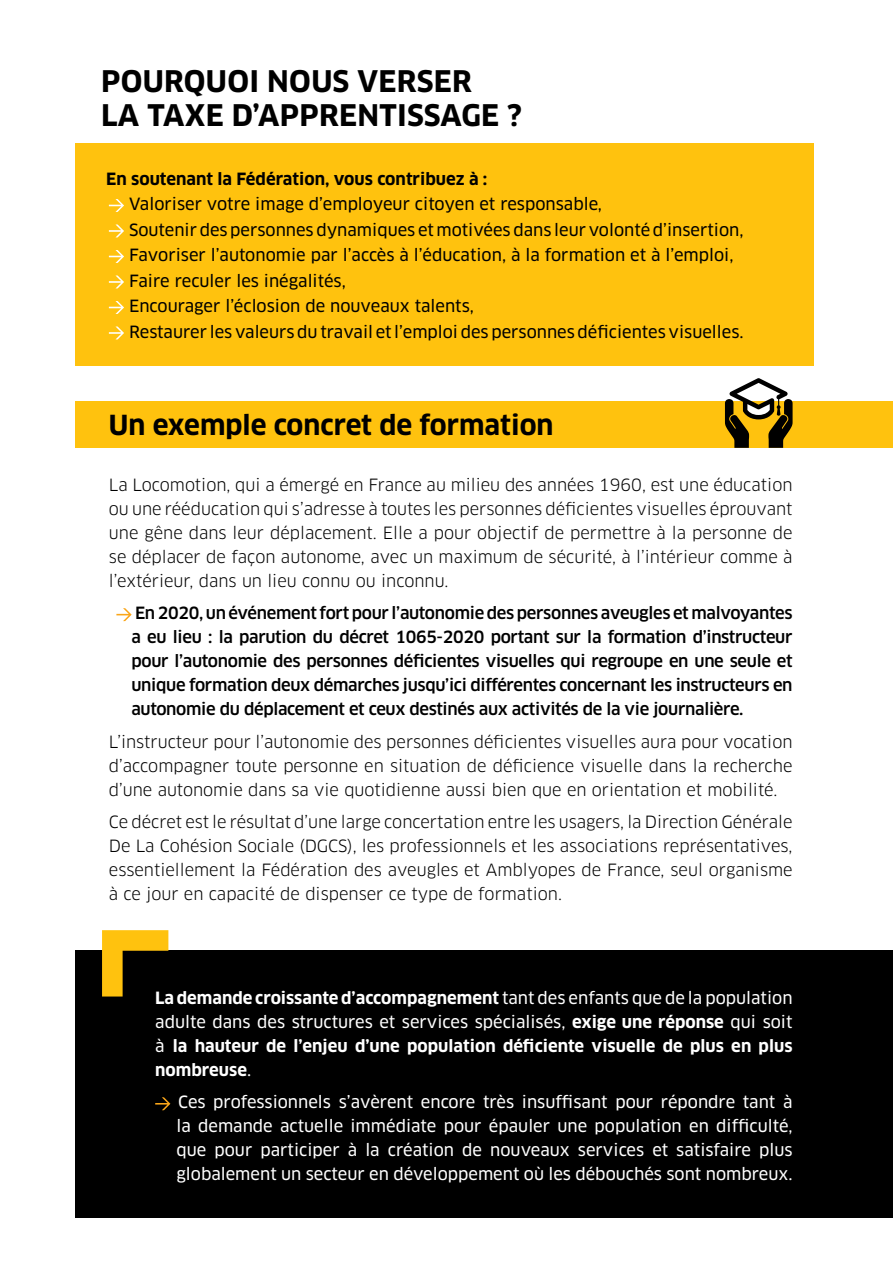
<style>
.page{position:relative;width:893px;height:1263px;background:#fff}
.page>*{position:absolute;margin:0;border:0;box-sizing:border-box;transform-origin:0 0}
.t1{font:700 29.1px/35px "Clan OT";letter-spacing:.01em;color:#000}
.t2{font:700 27px "Clan OT";color:#000}
.Texte_interieur{font:16.5px/24px "Clan OT";color:#000;text-align:justify}
.Texte_interieur-2{font:500 16.5px/24px "Clan OT";letter-spacing:-.02em;color:#000;text-align:justify}
.t3{font:16.5px "Clan OT News";color:#000}
.Texte_interieur-3{font:16.5px/24px "Clan OT News";color:#fff;text-align:justify}
.Texte_interieur-4{font:700 16.5px/24px "Clan OT";color:#fff;text-align:justify}
.Texte_interieur-5{font:700 16.5px "Clan OT";color:#000}
.s1{font-family:"Clan OT News";font-weight:400}
</style>
<div class="page">
<div style="left:76px;top:401px;width:817px;height:47px;background:#ffc20e"></div>
<svg style="left:725px;top:378px;width:68px;height:70px"></svg>
<div style="left:76px;top:144px;width:738px;height:222px;background:#ffc20e"></div>
<div style="left:76px;top:951px;width:817px;height:267px;background:#000"></div>
<svg style="left:102px;top:930px;width:66px;height:66px"></svg>
<svg style="left:109px;top:199px;width:15px;height:13px"></svg>
<svg style="left:109px;top:224px;width:15px;height:13px"></svg>
<svg style="left:109px;top:250px;width:15px;height:13px"></svg>
<svg style="left:109px;top:275px;width:15px;height:13px"></svg>
<svg style="left:109px;top:301px;width:15px;height:13px"></svg>
<svg style="left:109px;top:326px;width:15px;height:13px"></svg>
<svg style="left:155px;top:1097px;width:15px;height:13px"></svg>
<svg style="left:116px;top:608px;width:16px;height:13px"></svg>
<h1 class="t1" style="left:101px;top:64px;width:422px">POURQUOI NOUS VERSER<br>LA TAXE D’APPRENTISSAGE ?</h1>
<p class="Texte_interieur-5" style="left:106px;top:169px;width:383px">En soutenant la Fédération, vous contribuez à :</p>
<p class="t3" style="left:129px;top:194px;width:475px">Valoriser votre image d’employeur citoyen et responsable,</p>
<p class="t3" style="left:129px;top:220px;width:616px">Soutenir des personnes dynamiques et motivées dans leur volonté d’insertion,</p>
<p class="t3" style="left:129px;top:245px;width:606px">Favoriser l’autonomie par l’accès à l’éducation, à la formation et à l’emploi,</p>
<p class="t3" style="left:129px;top:271px;width:218px">Faire reculer les inégalités,</p>
<p class="t3" style="left:129px;top:296px;width:346px">Encourager l’éclosion de nouveaux talents,</p>
<p class="t3" style="left:129px;top:322px;width:616px">Restaurer les valeurs du travail et l’emploi des personnes déficientes visuelles.</p>
<h1 class="t2" style="left:109px;top:409px;width:446px">Un exemple concret de formation</h1>
<p class="Texte_interieur" style="left:109px;top:473px;width:685px">La Locomotion, qui a émergé en France au milieu des années 1960, est une éducation ou une rééducation qui s’adresse à toutes les personnes déficientes visuelles éprouvant une gêne dans leur déplacement. Elle a pour objectif de permettre à la personne de se déplacer de façon autonome, avec un maximum de sécurité, à l’intérieur comme à l’extérieur, dans un lieu connu ou inconnu.</p>
<p class="Texte_interieur-2" style="left:131px;top:601px;width:663px">En 2020, un événement fort pour l’autonomie des personnes aveugles et malvoyantes a eu lieu : la parution du décret 1065-2020 portant sur la formation d’instructeur pour l’autonomie des personnes déficientes visuelles qui regroupe en une seule et unique formation deux démarches jusqu’ici différentes concernant les instructeurs en autonomie du déplacement et ceux destinés aux activités de la vie journalière.</p>
<p class="Texte_interieur" style="left:109px;top:730px;width:685px">L’instructeur pour l’autonomie des personnes déficientes visuelles aura pour vocation d’accompagner toute personne en situation de déficience visuelle dans la recherche d’une autonomie dans sa vie quotidienne aussi bien que en orientation et mobilité.</p>
<p class="Texte_interieur" style="left:109px;top:810px;width:685px">Ce décret est le résultat d’une large concertation entre les usagers, la Direction Générale De La Cohésion Sociale (DGCS), les professionnels et les associations représentatives, essentiellement la Fédération des aveugles et Amblyopes de France, seul organisme à ce jour en capacité de dispenser ce type de formation.</p>
<p class="Texte_interieur-4" style="left:155px;top:986px;width:639px">La demande croissante d’accompagnement <span class="s1">tant des enfants que de la population adulte dans des structures et services spécialisés,</span> exige une réponse <span class="s1">qui soit à</span> la hauteur de l’enjeu d’une population déficiente visuelle de plus en plus nombreuse<span class="s1">.</span></p>
<p class="Texte_interieur-3" style="left:176px;top:1090px;width:618px">Ces professionnels s’avèrent encore très insuffisant pour répondre tant à la demande actuelle immédiate pour épauler une population en difficulté, que pour participer à la création de nouveaux services et satisfaire plus globalement un secteur en développement où les débouchés sont nombreux.</p>
</div>
